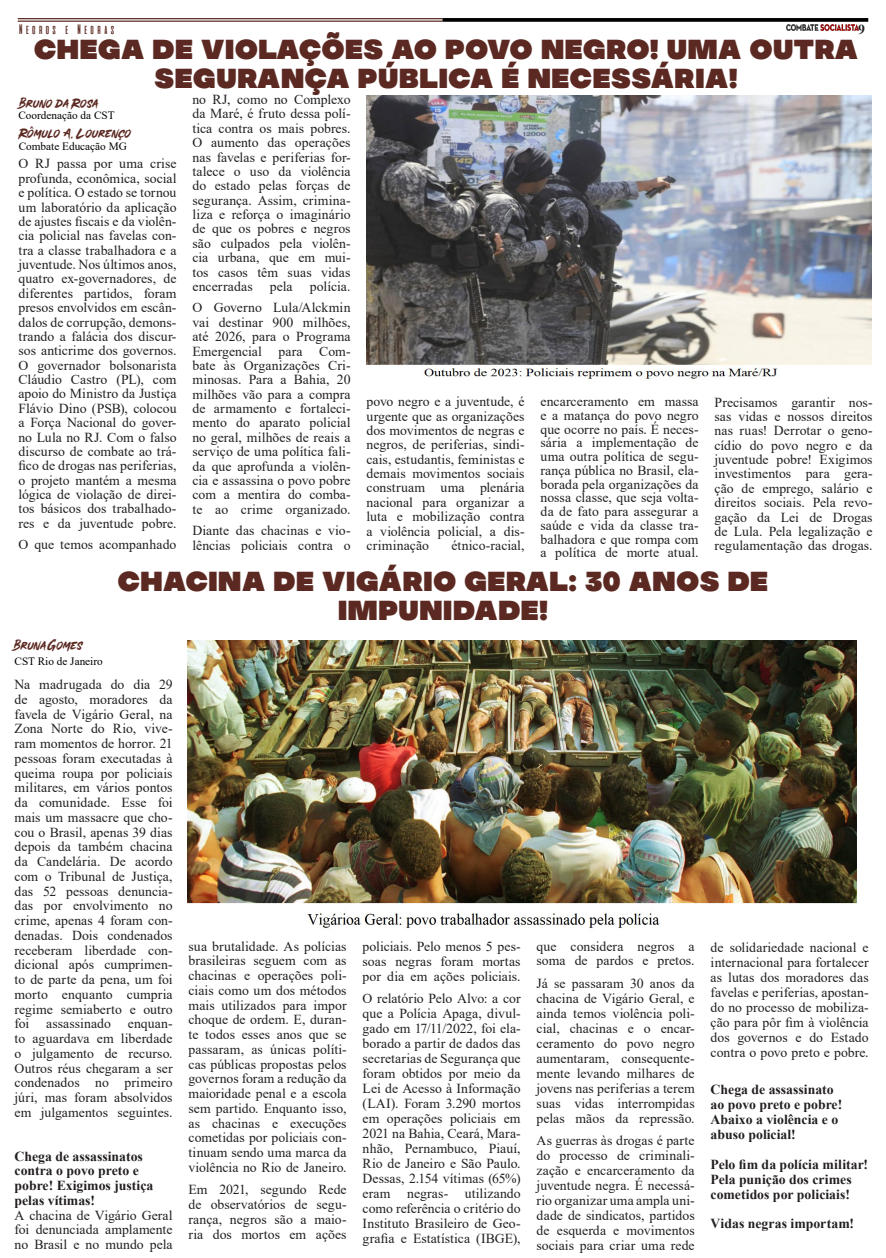
<style>
.page{position:relative;width:886px;height:1258px;background:#fff}
.page>*{position:absolute;margin:0;border:0;box-sizing:border-box;transform-origin:0 0}
.t1{font:27.5px/28.8px "MADE Soulmaze";color:#5b2921;text-align:center}
.t2{font:13.75px/14.4px "Times New Roman";color:#231f20;text-align:justify}
.SubT{font:700 13.75px/15px "Times New Roman";color:#231f20}
.t3{font:13.75px "MADE Soulmaze Brush";color:#5b2921}
.t4{font:13.75px "aliensandcows";letter-spacing:.06em;color:#5b2921}
.t5{font:11.25px "Times New Roman";color:#000}
</style>
<div class="page">
<hr style="left:18px;top:18px;width:424px;height:1px;background:#5b2921">
<hr style="left:18px;top:21px;width:424px;height:1px;background:#5b2921">
<svg style="left:442px;top:18px;width:426px;height:4px;background:#0f0f0f"></svg>
<img style="left:787px;top:25px;width:71px;height:5px">
<img style="left:366px;top:95px;width:505px;height:284px">
<img style="left:188px;top:641px;width:669px;height:287px">
<p class="t4" style="left:18px;top:22px;width:99px">Negros e Negras</p>
<p class="SubT" style="left:858px;top:22px;width:8px">9</p>
<p class="t1" style="left:34px;top:35px;width:826px">CHEGA DE VIOLAÇÕES AO POVO NEGRO! UMA OUTRA<br>SEGURANÇA PÚBLICA É NECESSÁRIA!</p>
<p class="t2" style="left:192px;top:92px;width:160px">no RJ, como no Complexo da Maré, é fruto dessa polí&shy;tica contra os mais pobres.<br>O aumento das operações nas favelas e periferias for&shy;talece o uso da violência do estado pelas forças de segurança. Assim, crimina&shy;liza e reforça o imaginário de que os pobres e negros são culpados pela violên&shy;cia urbana, que em mui&shy;tos casos têm suas vidas encerradas</p>
<p class="t3" style="left:20px;top:94px;width:80px">Bruno da Rosa</p>
<p class="t5" style="left:18px;top:107px;width:98px">Coordenação da CST</p>
<p class="t3" style="left:19px;top:125px;width:114px">Rômulo A. Lourenço</p>
<p class="t5" style="left:19px;top:138px;width:110px">Combate Educação MG</p>
<p class="t2" style="left:18px;top:156px;width:160px">O RJ passa por uma crise profunda, econômica, social e política. O estado se tornou um laboratório da aplicação de ajustes fiscais e da violên&shy;cia policial nas favelas con&shy;tra a classe trabalhadora e a juventude. Nos últimos anos, quatro ex-governadores, de diferentes partidos, foram presos envolvidos em escân&shy;dalos de corrupção, demons&shy;trando a falácia dos discur&shy;sos anticrime dos governos.<br>O governador bolsonarista Cláudio Castro (PL), com apoio do Ministro da Justiça Flávio Dino (PSB), colocou a Força Nacional do gover&shy;no Lula no RJ. Com o falso discurso de combate ao trá&shy;fico de drogas nas periferias, o projeto mantém a mesma lógica de violação de direi&shy;tos básicos dos trabalhado&shy;res e da juventude pobre.</p>
<p class="t2" style="left:18px;top:537px;width:160px">O que temos acompanhado</p>
<p class="t2" style="left:270px;top:279px;width:24px">pela</p>
<p class="t2" style="left:310px;top:279px;width:42px">polícia.</p>
<p class="t2" style="left:192px;top:300px;width:160px">O Governo Lula/Alckmin vai destinar 900 milhões, até 2026, para o Programa Emergencial para Com&shy;bate às Organizações Cri&shy;minosas. Para a Bahia, 20 milhões vão para a compra de armamento e fortaleci&shy;mento do aparato policial no geral, milhões de reais a serviço de uma política fali&shy;da que aprofunda a violên&shy;cia e assassina o povo pobre com a mentira do comba&shy;te ao crime organizado.</p>
<p class="t2" style="left:192px;top:523px;width:160px">Diante das chacinas e vio&shy;lências policiais contra o</p>
<p class="t2" style="left:366px;top:394px;width:160px">povo negro e a juventude, é urgente que as organizações dos movimentos de negras e negros, de periferias, sindi&shy;cais, estudantis, feministas e demais movimentos sociais construam uma plenária nacional para organizar a luta e mobilização contra a violência policial, a dis&shy;criminação</p>
<p class="t2" style="left:540px;top:394px;width:160px;line-height:13.8px">encarceramento em massa e a matança do povo negro que ocorre no país. É neces&shy;sária a implementação de uma outra política de segu&shy;rança pública no Brasil, ela&shy;borada pela organizações da nossa classe, que seja volta&shy;da de fato para assegurar a saúde e vida da classe tra&shy;balhadora e que rompa com a política de morte atual.</p>
<p class="t2" style="left:714px;top:394px;width:160px">Precisamos garantir nos&shy;sas vidas e nossos direitos nas ruas! Derrotar o geno&shy;cídio do povo negro e da juventude pobre! Exigimos investimentos para gera&shy;ção de emprego, salário e direitos sociais. Pela revo&shy;gação da Lei de Drogas de Lula. Pela legalização e regulamentação das drogas.</p>
<p class="t2" style="left:451px;top:538px;width:75px">étnico-racial,</p>
<p class="t3" style="left:15px;top:636px;width:70px">Bruna Gomes</p>
<p class="t5" style="left:15px;top:653px;width:90px">CST Rio de Janeiro</p>
<p class="t1" style="left:117px;top:567px;width:652px">CHACINA DE VIGÁRIO GERAL: 30 ANOS DE<br>IMPUNIDADE!</p>
<p class="t2" style="left:15px;top:677px;width:160px;line-height:14.8px">Na madrugada do dia 29 de agosto, moradores da favela de Vigário Geral, na Zona Norte do Rio, vive&shy;ram momentos de horror. 21 pessoas foram executadas à queima roupa por policiais militares, em vários pontos da comunidade. Esse foi mais um massacre que cho&shy;cou o Brasil, apenas 39 dias depois da também chacina da Candelária. De acordo com o Tribunal de Justiça, das 52 pessoas denuncia&shy;das por envolvimento no crime, apenas 4 foram con&shy;denadas. Dois condenados receberam liberdade con&shy;dicional após cumprimen&shy;to de parte da pena, um foi morto enquanto cumpria regime semiaberto e outro foi assassinado enquan&shy;to aguardava em liberdade o julgamento de recurso.<br>Outros réus chegaram a ser condenados no primeiro júri, mas foram absolvidos em julgamentos seguintes.</p>
<p class="SubT" style="left:15px;top:1148px;width:140px">Chega de assassinatos contra o povo preto e pobre! Exigimos justiça pelas vítimas!</p>
<p class="t2" style="left:15px;top:1207px;width:160px;line-height:14.8px">A chacina de Vigário Geral foi denunciada amplamente no Brasil e no mundo pela</p>
<p class="t2" style="left:189px;top:938px;width:160px;line-height:14.8px">sua brutalidade. As polícias brasileiras seguem com as chacinas e operações poli&shy;ciais como um dos métodos mais utilizados para impor choque de ordem. E, duran&shy;te todos esses anos que se passaram, as únicas políti&shy;cas públicas propostas pelos governos foram a redução da maioridade penal e a escola sem partido. Enquanto isso, as chacinas e execuções cometidas por policiais con&shy;tinuam sendo uma marca da violência no Rio de Janeiro.</p>
<p class="t2" style="left:189px;top:1181px;width:160px;line-height:15px">Em 2021, segundo Rede de observatórios de segu&shy;rança, negros são a maio&shy;ria dos mortos em ações</p>
<p class="t2" style="left:363px;top:938px;width:160px;line-height:15px">policiais. Pelo menos 5 pes&shy;soas negras foram mortas por dia em ações policiais.</p>
<p class="t2" style="left:363px;top:990px;width:160px;line-height:15px">O relatório Pelo Alvo: a cor que a Polícia Apaga, divul&shy;gado em 17/11/2022, foi ela&shy;borado a partir de dados das secretarias de Segurança que foram obtidos por meio da Lei de Acesso à Informação (LAI). Foram 3.290 mortos em operações policiais em 2021 na Bahia, Ceará, Mara&shy;nhão, Pernambuco, Piauí, Rio de Janeiro e São Paulo.<br>Dessas, 2.154 vítimas (65%) eram negras- utilizando como referência o critério do Instituto Brasileiro de Geo&shy;grafia e Estatística (IBGE),</p>
<p class="t2" style="left:537px;top:938px;width:160px;line-height:14.8px">que considera negros a soma de pardos e pretos.</p>
<p class="t2" style="left:537px;top:975px;width:160px;line-height:15px">Já se passaram 30 anos da chacina de Vigário Geral, e ainda temos violência poli&shy;cial, chacinas e o encar&shy;ceramento do povo negro aumentaram, consequente&shy;mente levando milhares de jovens nas periferias a terem suas vidas interrompidas pelas mãos da repressão.</p>
<p class="t2" style="left:537px;top:1132px;width:160px;line-height:15px">As guerras às drogas é parte do processo de criminali&shy;zação e encarceramento da juventude negra. É necessá&shy;rio organizar uma ampla uni&shy;dade de sindicatos, partidos de esquerda e movimentos sociais para criar uma rede</p>
<p class="t2" style="left:711px;top:939px;width:160px;line-height:15px">de solidariedade nacional e internacional para fortalecer as lutas dos moradores das favelas e periferias, apostan&shy;do no processo de mobiliza&shy;ção para pôr fim à violência dos governos e do Estado contra o povo preto e pobre.</p>
<p class="SubT" style="left:711px;top:1081px;width:133px">Chega de assassinato ao povo preto e pobre!<br>Abaixo a violência e o abuso policial!</p>
<p class="SubT" style="left:711px;top:1156px;width:159px">Pelo fim da polícia militar!<br>Pela punição dos crimes cometidos por policiais!</p>
<p class="SubT" style="left:711px;top:1215px;width:145px">Vidas negras importam!</p>
</div>
